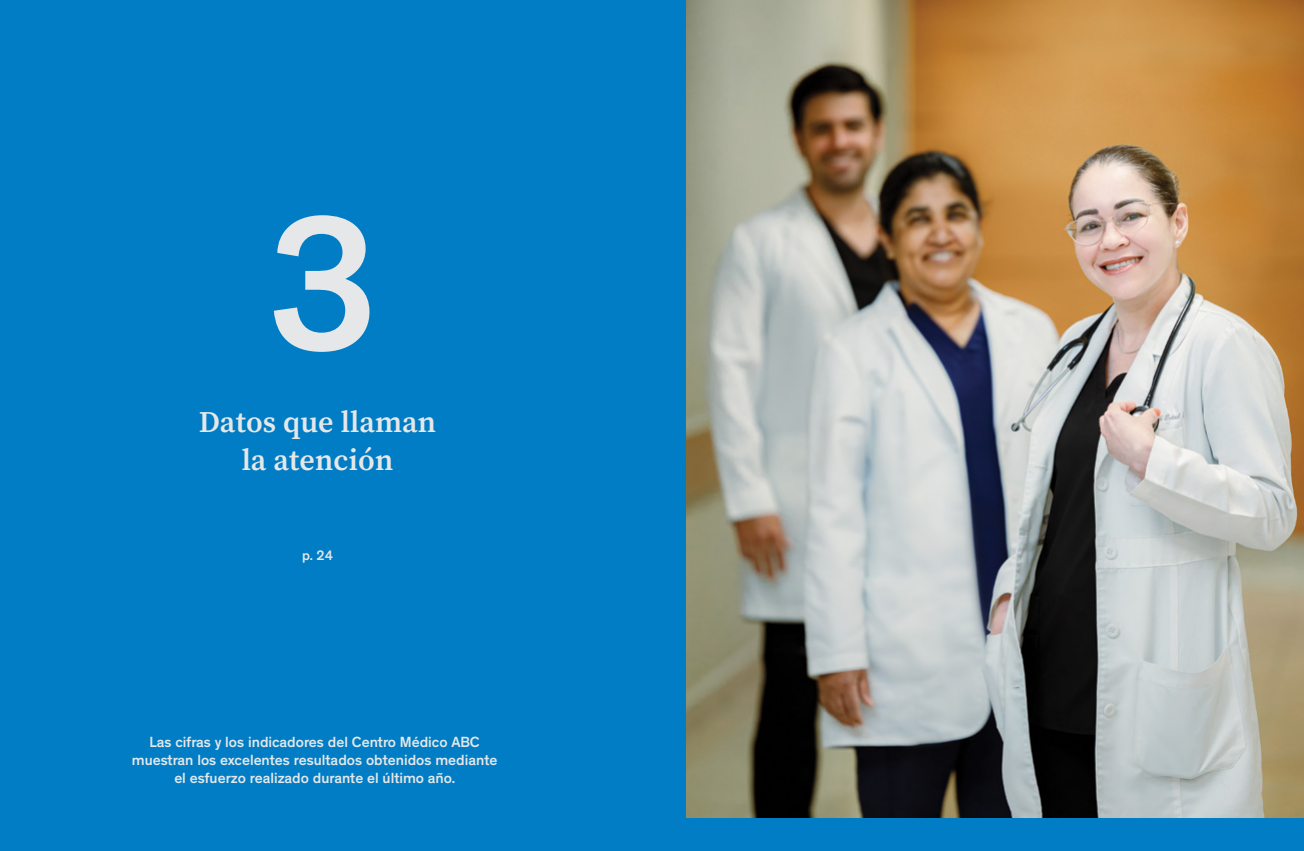
<style>
.page{position:relative;width:1304px;height:851px;background:#fff}
.page>*{position:absolute;margin:0;border:0;box-sizing:border-box;transform-origin:0 0}
.t1{font:500 194px "Theinhardt";color:#e6e7e8}
.t2{font:600 30px/38px "Source Serif Pro";letter-spacing:.005em;color:#e6e7e8;text-align:center}
.t3{font:500 15px/18px "Theinhardt";color:#e6e7e8;text-align:center}
.t4{font:500 14px "Theinhardt";color:#e6e7e8}
</style>
<div class="page">
<div style="left:0;top:0;width:1304px;height:850px;background:#007dc5"></div>
<img style="left:686px;top:0;width:618px;height:817px">
<h1 class="t1" style="left:267px;top:169px;width:116px">3</h1>
<h2 class="t2" style="left:199px;top:402px;width:239px">Datos que llaman la atención</h2>
<p class="t4" style="left:302px;top:547px;width:32px">p. 24</p>
<p class="t3" style="left:132px;top:732px;width:367px">Las cifras y los indicadores del Centro Médico ABC muestran los excelentes resultados obtenidos mediante el esfuerzo realizado durante el último año.</p>
</div>
